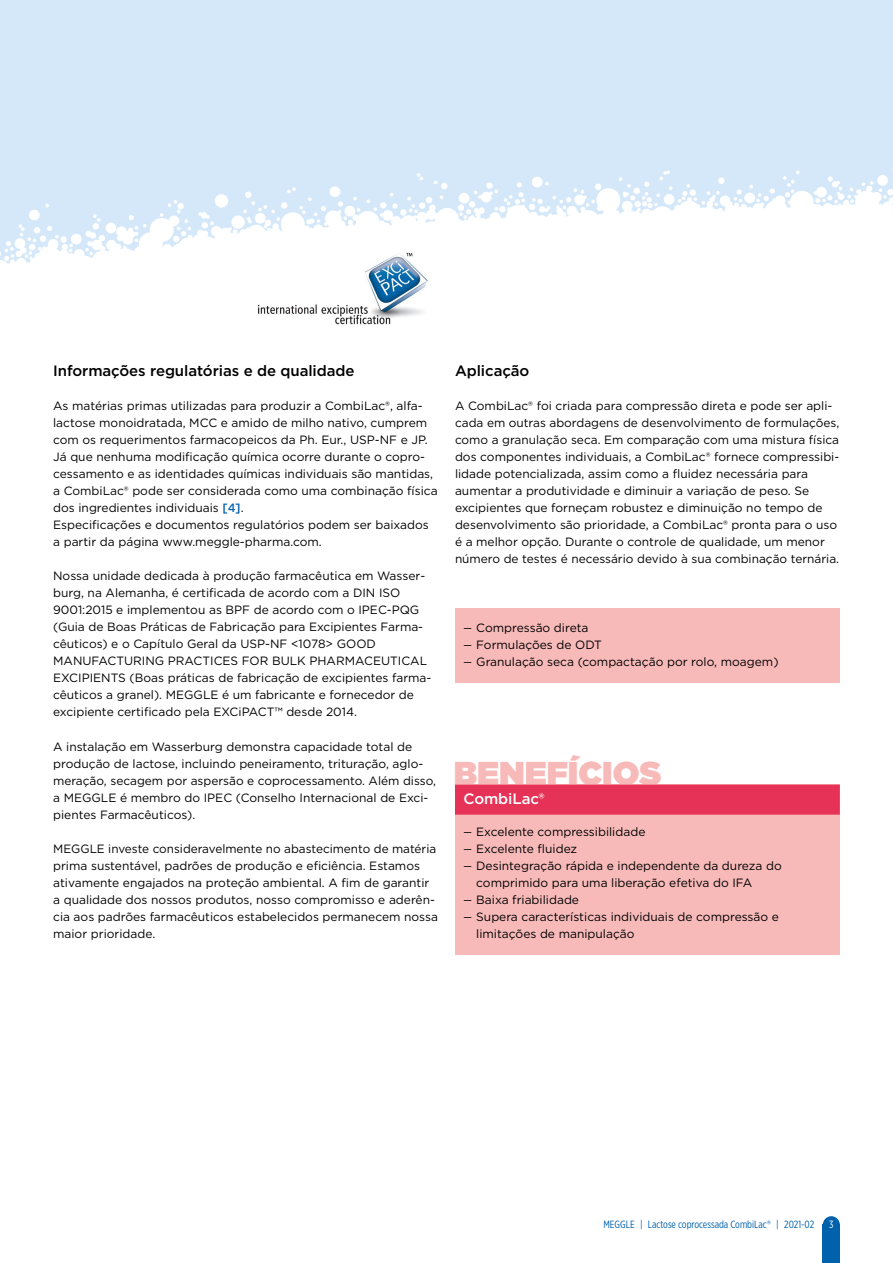
<style>
.page{position:relative;width:893px;height:1263px;background:#fff}
.page>*{position:absolute;margin:0;border:0;box-sizing:border-box;transform-origin:0 0}
.t1{font:900 33px "Gotham";color:#f7bab9}
.t2{font:500 15px "Gotham";letter-spacing:-.005em;color:#000}
.t3{font:500 15px "Gotham";letter-spacing:-.005em;color:#fff}
.t4{font:12px/17px "Gotham";color:#000}
.t5{font:10.5px "Gotham X Narrow";color:#0061ad}
.t6{font:10.5px "Gotham X Narrow";color:#fff}
.s1{font-weight:500;color:#0061ad}
.s2{font-family:"Gotham X Narrow"}
.s3{font-family:"Gotham"}
</style>
<div class="page">
<div style="left:0;top:0;width:893px;height:455px;background:#d4e8f9"></div>
<svg style="left:0;top:169px;width:893px;height:286px;fill:#fff"></svg>
<div style="left:823px;top:1225px;width:17px;height:38px;background:#0061ad"></div>
<div style="left:823px;top:1216px;width:17px;height:17px;background:#0061ad;border-radius:50%"></div>
<div style="left:455px;top:784px;width:385px;height:171px;background:#f7bab9"></div>
<div style="left:455px;top:785px;width:385px;height:30px;background:#e73257"></div>
<div style="left:455px;top:608px;width:385px;height:74px;background:#f7bab9"></div>
<img style="left:254px;top:240px;width:184px;height:86px">
<p class="t2" style="left:53px;top:361px;width:303px">Informações regulatórias e de qualidade</p>
<p class="t4" style="left:53px;top:397px;width:386px">As matérias primas utilizadas para produzir a CombiLac®, alfa&shy;lactose monoidratada, MCC e amido de milho nativo, cumprem com os requerimentos farmacopeicos da Ph. Eur., USP-NF e JP.<br>Já que nenhuma modificação química ocorre durante o copro&shy;cessamento e as identidades químicas individuais são mantidas, a CombiLac® pode ser considerada como uma combinação física dos ingredientes individuais <span class="s1">[4]</span>.<br>Especificações e documentos regulatórios podem ser baixados a partir da página www.meggle-pharma.com.</p>
<p class="t4" style="left:53px;top:567px;width:380px">Nossa unidade dedicada à produção farmacêutica em Wasser&shy;burg, na Alemanha, é certificada de acordo com a DIN ISO 9001:2015 e implementou as BPF de acordo com o IPEC-PQG (Guia de Boas Práticas de Fabricação para Excipientes Farma&shy;cêuticos) e o Capítulo Geral da USP-NF &lt;1078&gt; GOOD MANUFACTURING PRACTICES FOR BULK PHARMACEUTICAL EXCIPIENTS (Boas práticas de fabricação de excipientes farma&shy;cêuticos a granel). MEGGLE é um fabricante e fornecedor de excipiente certificado pela EXCiPACT™ desde 2014.</p>
<p class="t4" style="left:53px;top:737px;width:384px">A instalação em Wasserburg demonstra capacidade total de produção de lactose, incluindo peneiramento, trituração, aglo&shy;meração, secagem por aspersão e coprocessamento. Além disso, a MEGGLE é membro do IPEC (Conselho Internacional de Exci&shy;pientes Farmacêuticos).</p>
<p class="t4" style="left:53px;top:840px;width:386px">MEGGLE investe consideravelmente no abastecimento de matéria prima sustentável, padrões de produção e eficiência. Estamos ativamente engajados na proteção ambiental. A fim de garantir a qualidade dos nossos produtos, nosso compromisso e aderên&shy;cia aos padrões farmacêuticos estabelecidos permanecem nossa maior prioridade.</p>
<p class="t2" style="left:455px;top:361px;width:76px">Aplicação</p>
<p class="t4" style="left:455px;top:397px;width:386px">A CombiLac® foi criada para compressão direta e pode ser apli&shy;cada em outras abordagens de desenvolvimento de formulações, como a granulação seca. Em comparação com uma mistura física dos componentes individuais, a CombiLac® fornece compressibi&shy;lidade potencializada, assim como a fluidez necessária para aumentar a produtividade e diminuir a variação de peso. Se excipientes que forneçam robustez e diminuição no tempo de desenvolvimento são prioridade, a CombiLac® pronta para o uso é a melhor opção. Durante o controle de qualidade, um menor número de testes é necessário devido à sua combinação ternária.</p>
<p class="t4" style="left:463px;top:618px;width:127px"><span class="s2">—</span> Compressão direta</p>
<p class="t4" style="left:463px;top:635px;width:140px"><span class="s2">—</span> Formulações de ODT</p>
<p class="t4" style="left:463px;top:652px;width:317px"><span class="s2">—</span> Granulação seca (compactação por rolo, moagem)</p>
<h1 class="t1" style="left:454px;top:749px;width:209px">BENEFÍCIOS</h1>
<p class="t3" style="left:463px;top:788px;width:83px">CombiLac®</p>
<p class="t4" style="left:463px;top:823px;width:183px"><span class="s2">—</span> Excelente compressibilidade</p>
<p class="t4" style="left:463px;top:840px;width:115px"><span class="s2">—</span> Excelente fluidez</p>
<p class="t4" style="left:476px;top:857px;width:307px;text-indent:-13px"><span class="s2">—</span> Desintegração rápida e independente da dureza do comprimido para uma liberação efetiva do IFA</p>
<p class="t4" style="left:463px;top:891px;width:117px"><span class="s2">—</span> Baixa friabilidade</p>
<p class="t4" style="left:476px;top:908px;width:304px;text-indent:-13px"><span class="s2">—</span> Supera características individuais de compressão e limitações de manipulação</p>
<p class="t5" style="left:603px;top:1218px;width:212px">MEGGLE | Lactose coprocessada CombiLac<span class="s3">®</span> | 2021-02</p>
<p class="t6" style="left:829px;top:1218px;width:6px">3</p>
</div>
